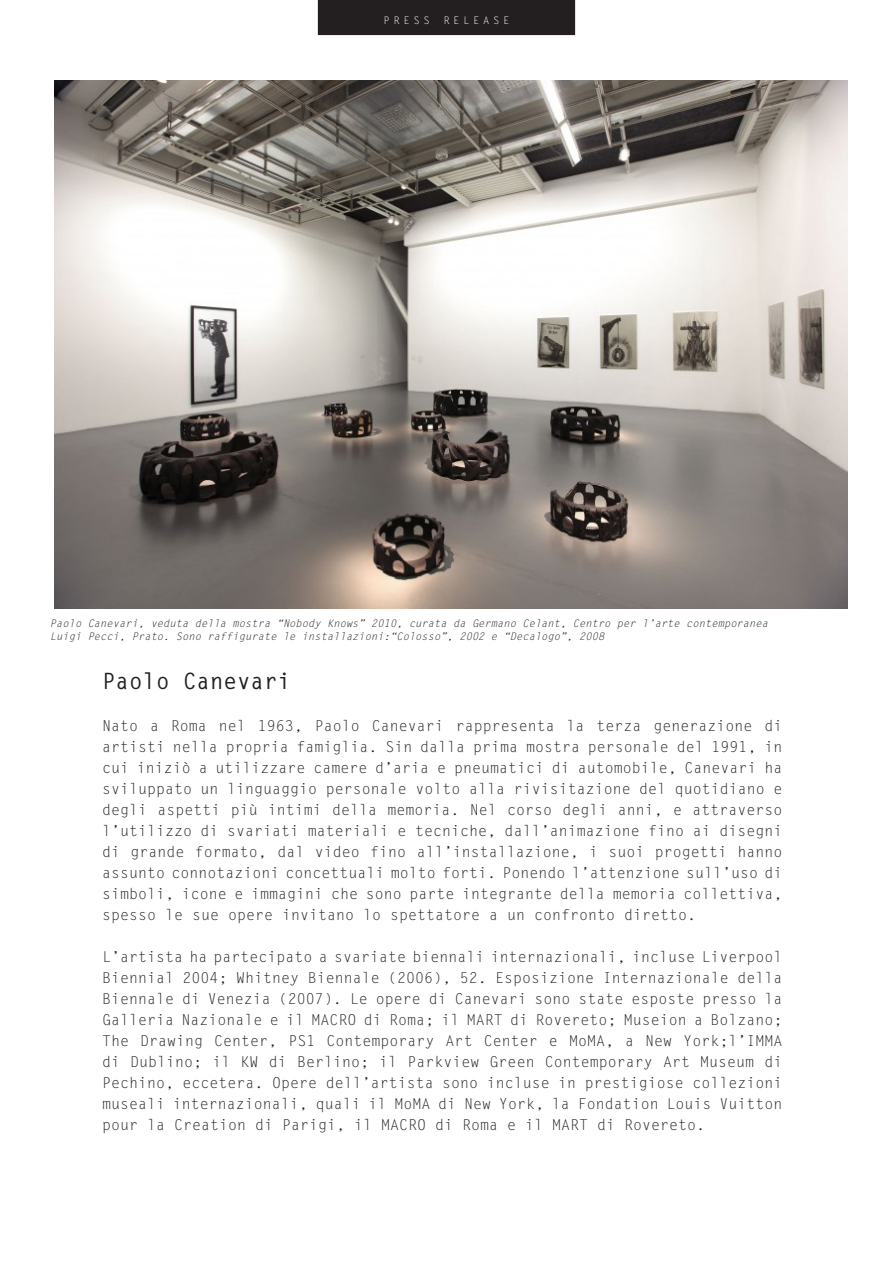
<style>
.page{position:relative;width:893px;height:1263px;background:#fff}
.page>*{position:absolute;margin:0;border:0;box-sizing:border-box;transform-origin:0 0}
.t1{font:700 22.5px "Letter Gothic Std";color:#231f20}
.t2{font:15px/21px "Letter Gothic Std";color:#231f20;text-align:justify}
.t3{font:italic 10.5px "Letter Gothic Std";color:#231f20}
.t4{font:10.5px "Letter Gothic Std";letter-spacing:.35em;color:#fff}
</style>
<div class="page">
<img style="left:54px;top:81px;width:793px;height:528px">
<div style="left:318px;top:0;width:257px;height:35px;background:#231f20"></div>
<p class="t4" style="left:383px;top:14px;width:48px">PRESS</p>
<p class="t4" style="left:443px;top:14px;width:68px">RELEASE</p>
<p class="t3" style="left:50px;top:617px;width:720px">Paolo Canevari, veduta della mostra “Nobody Knows” 2010, curata da Germano Celant, Centro per l’arte contemporanea</p>
<p class="t3" style="left:50px;top:630px;width:556px">Luigi Pecci, Prato. Sono raffigurate le installazioni:“Colosso”, 2002 e “Decalogo”, 2008</p>
<p class="t1" style="left:102px;top:667px;width:190px">Paolo Canevari</p>
<p class="t2" style="left:102px;top:716px;width:682px">Nato a Roma nel 1963, Paolo Canevari rappresenta la terza generazione di artisti nella propria famiglia. Sin dalla prima mostra personale del 1991, in cui iniziò a utilizzare camere d’aria e pneumatici di automobile, Canevari ha sviluppato un linguaggio personale volto alla rivisitazione del quotidiano e degli aspetti più intimi della memoria. Nel corso degli anni, e attraverso l’utilizzo di svariati materiali e tecniche, dall’animazione fino ai disegni di grande formato, dal video fino all’installazione, i suoi progetti hanno assunto connotazioni concettuali molto forti. Ponendo l’attenzione sull’uso di simboli, icone e immagini che sono parte integrante della memoria collettiva, spesso le sue opere invitano lo spettatore a un confronto diretto.</p>
<p class="t2" style="left:102px;top:947px;width:682px">L’artista ha partecipato a svariate biennali internazionali, incluse Liverpool Biennial 2004; Whitney Biennale (2006), 52. Esposizione Internazionale della Biennale di Venezia (2007). Le opere di Canevari sono state esposte presso la Galleria Nazionale e il MACRO di Roma; il MART di Rovereto; Museion a Bolzano; The Drawing Center, PS1 Contemporary Art Center e MoMA, a New York;l’IMMA di Dublino; il KW di Berlino; il Parkview Green Contemporary Art Museum di Pechino, eccetera. Opere dell’artista sono incluse in prestigiose collezioni museali internazionali, quali il MoMA di New York, la Fondation Louis Vuitton pour la Creation di Parigi, il MACRO di Roma e il MART di Rovereto.</p>
</div>
